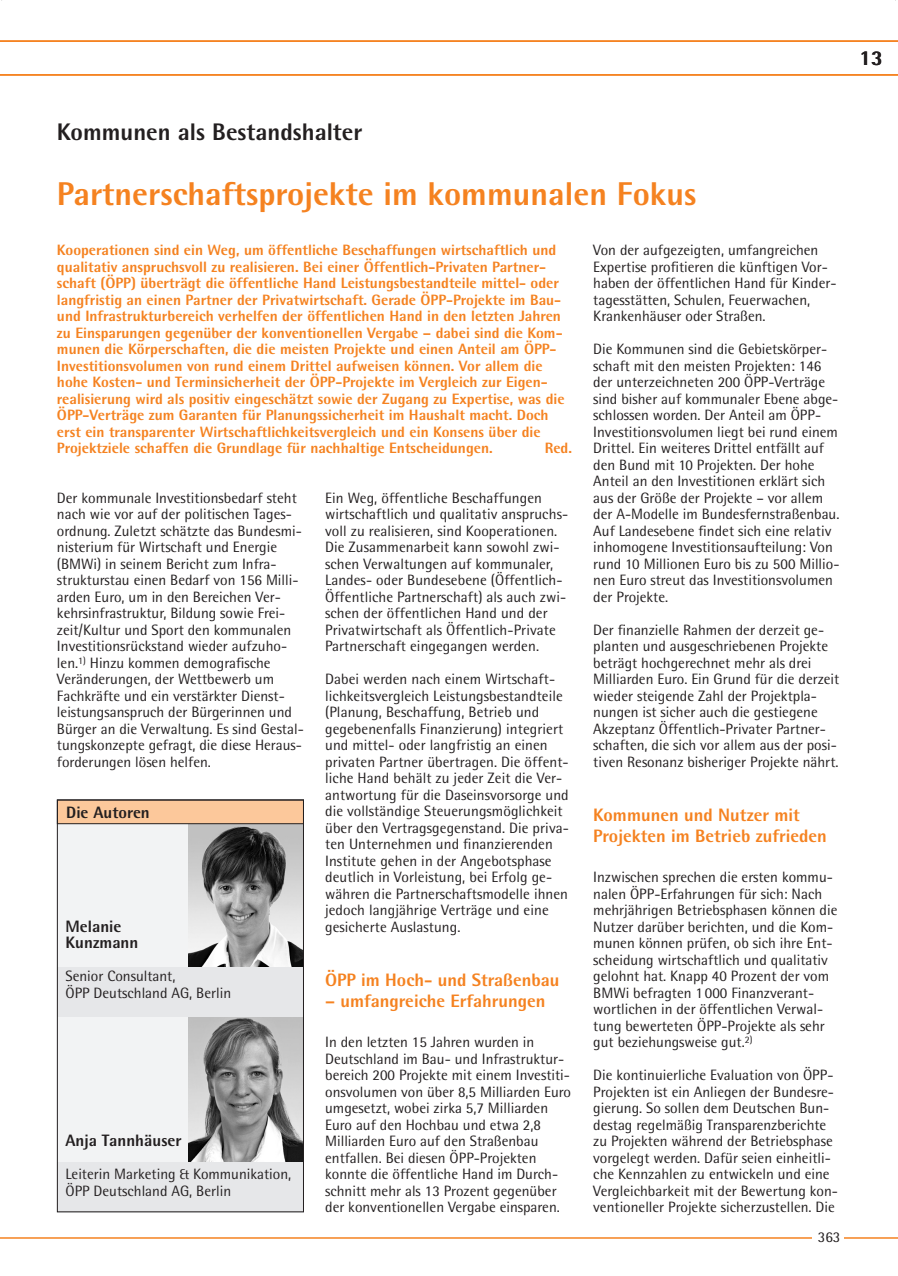
<style>
.page{position:relative;width:898px;height:1276px;background:#fff}
.page>*{position:absolute;margin:0;border:0;box-sizing:border-box;transform-origin:0 0}
.t1{font:800 33px "Rotis Semi Sans";color:#f58220}
.t2{font:800 24px "Rotis Semi Sans";color:#231f20}
.t3{font:800 21px "Rotis Semi Sans";color:#231f20}
.t4{font:800 18px/21px "Rotis Semi Sans";color:#f58220}
.t5{font:800 16.5px/16.5px "Rotis Semi Sans";color:#231f20}
.t6{font:15px/16.5px "Rotis Semi Sans";color:#231f20}
.t7{font:800 15px/16.5px "Rotis Semi Sans";color:#f58220}
</style>
<div class="page">
<hr style="left:0;top:1237px;width:897px;height:2px;background:#f58220">
<div style="left:812px;top:1218px;width:32px;height:31px;background:#fff"></div>
<svg style="left:0;top:40px;width:897px;height:36px"></svg>
<div style="left:57px;top:799px;width:247px;height:387px;background:#f2f3f4"></div>
<img style="left:188px;top:1016px;width:114px;height:146px">
<img style="left:188px;top:824px;width:114px;height:143px">
<div style="left:57px;top:1162px;width:247px;height:50px;background:#e6e7e9"></div>
<div style="left:57px;top:967px;width:247px;height:49px;background:#e6e7e9"></div>
<div style="left:57px;top:800px;width:246px;height:24px;background:#fcc89b"></div>
<div style="left:57px;top:799px;width:247px;height:25px;border:1px solid #231f20"></div>
<div style="left:57px;top:800px;width:247px;height:412px;border:1px solid #231f20"></div>
<h3 class="t3" style="left:858px;top:44px;width:25px">13</h3>
<h2 class="t2" style="left:57px;top:116px;width:307px">Kommunen als Bestandshalter</h2>
<h1 class="t1" style="left:57px;top:173px;width:640px">Partnerschaftsprojekte im kommunalen Fokus</h1>
<p class="t7" style="left:57px;top:242px;width:509px">Kooperationen sind ein Weg, um öffentliche Beschaffungen wirtschaftlich und qualitativ anspruchsvoll zu realisieren. Bei einer Öffentlich-Privaten Partner&shy;schaft (ÖPP) überträgt die öffentliche Hand Leistungsbestandteile mittel- oder langfristig an einen Partner der Privatwirtschaft. Gerade ÖPP-Projekte im Bau&shy;und Infrastrukturbereich verhelfen der öffentlichen Hand in den letzten Jahren zu Einsparungen gegenüber der konventionellen Vergabe – dabei sind die Kom&shy;munen die Körperschaften, die die meisten Projekte und einen Anteil am ÖPP-Investitionsvolumen von rund einem Drittel aufweisen können. Vor allem die hohe Kosten- und Terminsicherheit der ÖPP-Projekte im Vergleich zur Eigen&shy;realisierung wird als positiv eingeschätzt sowie der Zugang zu Expertise, was die ÖPP-Verträge zum Garanten für Planungssicherheit im Haushalt macht. Doch erst ein transparenter Wirtschaftlichkeitsvergleich und ein Konsens über die Projektziele schaffen die Grundlage für nachhaltige Entscheidungen.</p>
<p class="t7" style="left:544px;top:440px;width:29px">Red.</p>
<p class="t6" style="left:57px;top:489px;width:248px">Der kommunale Investitionsbedarf steht nach wie vor auf der politischen Tages&shy;ordnung. Zuletzt schätzte das Bundesmi&shy;nisterium für Wirtschaft und Energie (BMWi) in seinem Bericht zum Infra&shy;strukturstau einen Bedarf von 156 Milli&shy;arden Euro, um in den Bereichen Ver&shy;kehrsinfrastruktur, Bildung sowie Frei&shy;zeit/Kultur und Sport den kommunalen Investitionsrückstand wieder aufzuho&shy;len.<sup>1)</sup> Hinzu kommen demografische Veränderungen, der Wettbewerb um Fachkräfte und ein verstärkter Dienst&shy;leistungsanspruch der Bürgerinnen und Bürger an die Verwaltung. Es sind Gestal&shy;tungskonzepte gefragt, die diese Heraus&shy;forderungen lösen helfen.</p>
<p class="t6" style="left:325px;top:489px;width:244px">Ein Weg, öffentliche Beschaffungen wirtschaftlich und qualitativ anspruchs&shy;voll zu realisieren, sind Kooperationen.<br>Die Zusammenarbeit kann sowohl zwi&shy;schen Verwaltungen auf kommunaler, Landes- oder Bundesebene (Öffentlich-Öffentliche Partnerschaft) als auch zwi&shy;schen der öffentlichen Hand und der Privatwirtschaft als Öffentlich-Private Partnerschaft eingegangen werden.</p>
<p class="t6" style="left:325px;top:671px;width:245px">Dabei werden nach einem Wirtschaft&shy;lichkeitsvergleich Leistungsbestandteile (Planung, Beschaffung, Betrieb und gegebenenfalls Finanzierung) integriert und mittel- oder langfristig an einen privaten Partner übertragen. Die öffent&shy;liche Hand behält zu jeder Zeit die Ver&shy;antwortung für die Daseinsvorsorge und die vollständige Steuerungsmöglichkeit über den Vertragsgegenstand. Die priva&shy;ten Unternehmen und finanzierenden Institute gehen in der Angebotsphase deutlich in Vorleistung, bei Erfolg ge&shy;währen die Partnerschaftsmodelle ihnen jedoch langjährige Verträge und eine gesicherte Auslastung.</p>
<p class="t4" style="left:325px;top:969px;width:236px">ÖPP im Hoch- und Straßenbau</p>
<p class="t4" style="left:325px;top:990px;width:222px">– umfangreiche Erfahrungen</p>
<p class="t6" style="left:325px;top:1034px;width:247px">In den letzten 15 Jahren wurden in Deutschland im Bau- und Infrastruktur&shy;bereich 200 Projekte mit einem Investiti&shy;onsvolumen von über 8,5 Milliarden Euro umgesetzt, wobei zirka 5,7 Milliarden Euro auf den Hochbau und etwa 2,8<br>Milliarden Euro auf den Straßenbau entfallen. Bei diesen ÖPP-Projekten konnte die öffentliche Hand im Durch&shy;schnitt mehr als 13 Prozent gegenüber der konventionellen Vergabe einsparen.</p>
<p class="t5" style="left:66px;top:803px;width:85px">Die Autoren</p>
<p class="t5" style="left:65px;top:917px;width:74px">Melanie<br>Kunzmann</p>
<p class="t6" style="left:65px;top:968px;width:167px">Senior Consultant,<br>ÖPP Deutschland AG, Berlin</p>
<p class="t5" style="left:65px;top:1132px;width:117px">Anja Tannhäuser</p>
<p class="t6" style="left:65px;top:1166px;width:227px">Leiterin Marketing &amp; Kommunikation,<br>ÖPP Deutschland AG, Berlin</p>
<p class="t6" style="left:593px;top:242px;width:245px">Von der aufgezeigten, umfangreichen Expertise profitieren die künftigen Vor&shy;haben der öffentlichen Hand für Kinder&shy;tagesstätten, Schulen, Feuerwachen, Krankenhäuser oder Straßen.</p>
<p class="t6" style="left:593px;top:341px;width:247px">Die Kommunen sind die Gebietskörper&shy;schaft mit den meisten Projekten: 146 der unterzeichneten 200 ÖPP-Verträge sind bisher auf kommunaler Ebene abge&shy;schlossen worden. Der Anteil am ÖPP-Investitionsvolumen liegt bei rund einem Drittel. Ein weiteres Drittel entfällt auf den Bund mit 10 Projekten. Der hohe Anteil an den Investitionen erklärt sich aus der Größe der Projekte – vor allem der A-Modelle im Bundesfernstraßenbau.<br>Auf Landesebene findet sich eine relativ inhomogene Investitionsaufteilung: Von rund 10 Millionen Euro bis zu 500 Millio&shy;nen Euro streut das Investitionsvolumen der Projekte.</p>
<p class="t6" style="left:593px;top:621px;width:247px">Der finanzielle Rahmen der derzeit ge&shy;planten und ausgeschriebenen Projekte beträgt hochgerechnet mehr als drei Milliarden Euro. Ein Grund für die derzeit wieder steigende Zahl der Projektpla&shy;nungen ist sicher auch die gestiegene Akzeptanz Öffentlich-Privater Partner&shy;schaften, die sich vor allem aus der posi&shy;tiven Resonanz bisheriger Projekte nährt.</p>
<p class="t4" style="left:593px;top:804px;width:235px">Kommunen und Nutzer mit<br>Projekten im Betrieb zufrieden</p>
<p class="t6" style="left:593px;top:869px;width:245px">Inzwischen sprechen die ersten kommu&shy;nalen ÖPP-Erfahrungen für sich: Nach mehrjährigen Betriebsphasen können die Nutzer darüber berichten, und die Kom&shy;munen können prüfen, ob sich ihre Ent&shy;scheidung wirtschaftlich und qualitativ gelohnt hat. Knapp 40 Prozent der vom BMWi befragten 1000 Finanzverant&shy;wortlichen in der öffentlichen Verwal&shy;tung bewerteten ÖPP-Projekte als sehr gut beziehungsweise gut.<sup>2)</sup></p>
<p class="t6" style="left:593px;top:1067px;width:246px">Die kontinuierliche Evaluation von ÖPP-Projekten ist ein Anliegen der Bundesre&shy;gierung. So sollen dem Deutschen Bun&shy;destag regelmäßig Transparenzberichte zu Projekten während der Betriebsphase vorgelegt werden. Dafür seien einheitli&shy;che Kennzahlen zu entwickeln und eine Vergleichbarkeit mit der Bewertung kon&shy;ventioneller Projekte sicherzustellen. Die</p>
<p class="t6" style="left:817px;top:1228px;width:24px">363</p>
</div>
